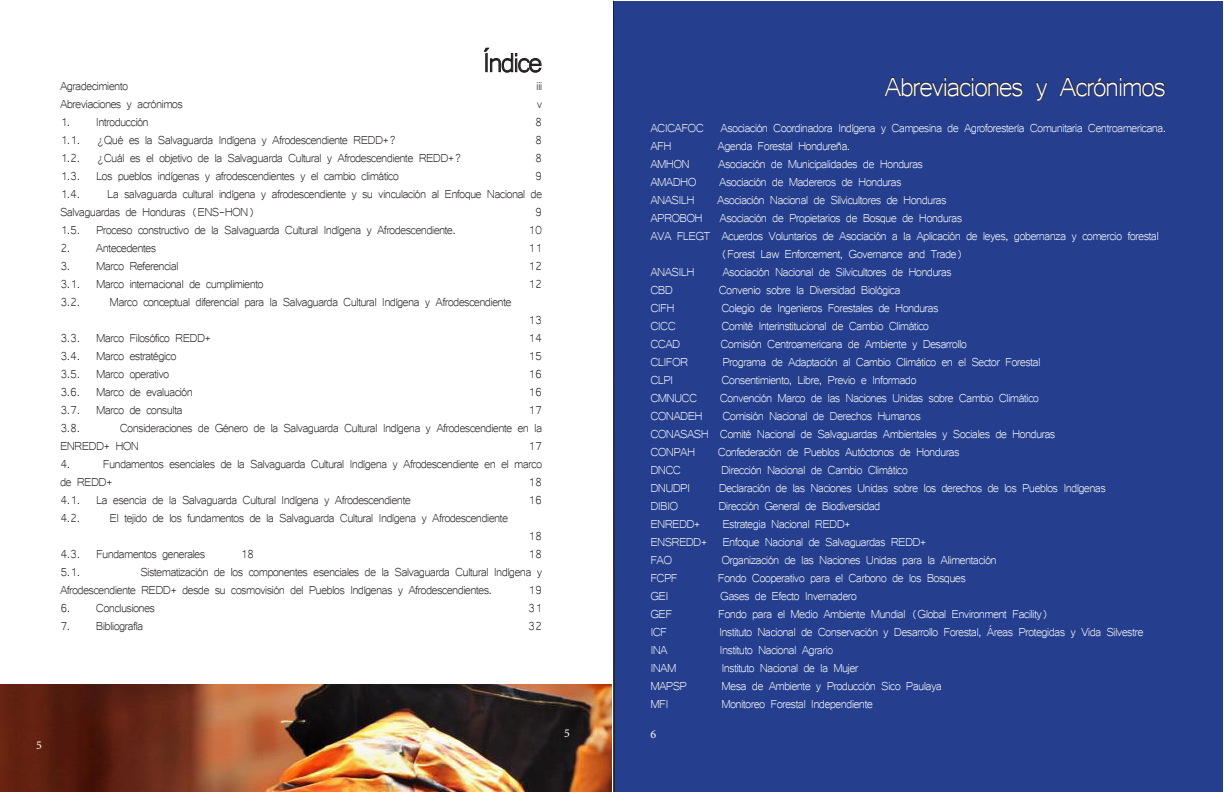
<style>
.page{position:relative;width:1224px;height:792px;background:#fff}
.page>*{position:absolute;margin:0;border:0;box-sizing:border-box;transform-origin:0 0}
.t1{font:34px "Microsoft Yi Baiti";letter-spacing:-.05em;color:#fff}
.t2{font:34px "Microsoft Yi Baiti";letter-spacing:-.05em;color:#231f20}
.t3{font:15px "Microsoft Yi Baiti";letter-spacing:-.05em;color:#fff}
.t4{font:15px/18px "Microsoft Yi Baiti";letter-spacing:-.05em;color:#231f20}
.t5{font:12px "Minion Pro";color:#fff}
</style>
<div class="page">
<div style="left:614px;top:1px;width:609px;height:791px;background:#253f8e"></div>
<svg style="left:613px;top:0;width:2px;height:792px;background:#232e56"></svg>
<svg style="left:484px;top:48px;width:58px;height:25px"></svg>
<svg style="left:884px;top:77px;width:139px;height:20px"></svg>
<svg style="left:1036px;top:82px;width:12px;height:19px"></svg>
<svg style="left:1059px;top:77px;width:107px;height:20px"></svg>
<img style="left:1px;top:684px;width:611px;height:108px">
<p class="t2" style="left:483px;top:43px;width:61px">Índice</p>
<p class="t4" style="left:60px;top:76px;width:70px">Agradecimiento</p>
<p class="t4" style="left:536px;top:76px;width:8px">iii</p>
<p class="t4" style="left:60px;top:94px;width:125px">Abreviaciones y acrónimos</p>
<p class="t4" style="left:537px;top:94px;width:7px">v</p>
<p class="t4" style="left:60px;top:112px;width:90px">1. Introducción</p>
<p class="t4" style="left:535px;top:112px;width:9px">8</p>
<p class="t4" style="left:60px;top:130px;width:339px">1.1. ¿Qué es la Salvaguarda Indígena y Afrodescendiente REDD+?</p>
<p class="t4" style="left:535px;top:130px;width:9px">8</p>
<p class="t4" style="left:60px;top:148px;width:404px">1.2. ¿Cuál es el objetivo de la Salvaguarda Cultural y Afrodescendiente REDD+?</p>
<p class="t4" style="left:535px;top:148px;width:9px">8</p>
<p class="t4" style="left:60px;top:166px;width:341px">1.3. Los pueblos indígenas y afrodescendientes y el cambio climático</p>
<p class="t4" style="left:535px;top:166px;width:9px">9</p>
<p class="t4" style="left:60px;top:184px;width:22px">1.4.</p>
<p class="t4" style="left:60px;top:184px;width:484px;text-indent:47px">La salvaguarda cultural indígena y afrodescendiente y su vinculación al Enfoque Nacional de<br>Salvaguardas de Honduras (ENS-HON)</p>
<p class="t4" style="left:535px;top:202px;width:9px">9</p>
<p class="t4" style="left:60px;top:220px;width:398px">1.5. Proceso constructivo de la Salvaguarda Cultural Indígena y Afrodescendiente.</p>
<p class="t4" style="left:528px;top:220px;width:16px">10</p>
<p class="t4" style="left:60px;top:238px;width:98px">2. Antecedentes</p>
<p class="t4" style="left:528px;top:238px;width:16px">11</p>
<p class="t4" style="left:60px;top:256px;width:120px">3. Marco Referencial</p>
<p class="t4" style="left:528px;top:256px;width:16px">12</p>
<p class="t4" style="left:60px;top:274px;width:205px">3.1. Marco internacional de cumplimiento</p>
<p class="t4" style="left:528px;top:274px;width:16px">12</p>
<p class="t4" style="left:60px;top:292px;width:22px">3.2.</p>
<p class="t4" style="left:110px;top:292px;width:403px">Marco conceptual diferencial para la Salvaguarda Cultural Indígena y Afrodescendiente</p>
<p class="t4" style="left:528px;top:310px;width:16px">13</p>
<p class="t4" style="left:60px;top:328px;width:153px">3.3. Marco Filosófico REDD+</p>
<p class="t4" style="left:528px;top:328px;width:16px">14</p>
<p class="t4" style="left:60px;top:346px;width:118px">3.4. Marco estratégico</p>
<p class="t4" style="left:528px;top:346px;width:16px">15</p>
<p class="t4" style="left:60px;top:364px;width:111px">3.5. Marco operativo</p>
<p class="t4" style="left:528px;top:364px;width:16px">16</p>
<p class="t4" style="left:60px;top:382px;width:135px">3.6. Marco de evaluación</p>
<p class="t4" style="left:528px;top:382px;width:16px">16</p>
<p class="t4" style="left:60px;top:400px;width:124px">3.7. Marco de consulta</p>
<p class="t4" style="left:528px;top:400px;width:16px">17</p>
<p class="t4" style="left:60px;top:418px;width:22px">3.8.</p>
<p class="t4" style="left:60px;top:418px;width:484px;text-indent:60px">Consideraciones de Género de la Salvaguarda Cultural Indígena y Afrodescendiente en la<br>ENREDD+ HON</p>
<p class="t4" style="left:528px;top:436px;width:16px">17</p>
<p class="t4" style="left:60px;top:454px;width:484px">4. Fundamentos esenciales de la Salvaguarda Cultural Indígena y Afrodescendiente en el marco de REDD+</p>
<p class="t4" style="left:528px;top:472px;width:16px">18</p>
<p class="t4" style="left:60px;top:490px;width:352px">4.1. La esencia de la Salvaguarda Cultural Indígena y Afrodescendiente</p>
<p class="t4" style="left:528px;top:490px;width:16px">16</p>
<p class="t4" style="left:60px;top:508px;width:22px">4.2.</p>
<p class="t4" style="left:110px;top:508px;width:400px">El tejido de los fundamentos de la Salvaguarda Cultural Indígena y Afrodescendiente</p>
<p class="t4" style="left:528px;top:526px;width:16px">18</p>
<p class="t4" style="left:60px;top:544px;width:147px">4.3. Fundamentos generales</p>
<p class="t4" style="left:240px;top:544px;width:16px">18</p>
<p class="t4" style="left:528px;top:544px;width:16px">18</p>
<p class="t4" style="left:60px;top:562px;width:22px">5.1.</p>
<p class="t4" style="left:60px;top:562px;width:484px;text-indent:80px">Sistematización de los componentes esenciales de la Salvaguarda Cultural Indígena y<br>Afrodescendiente REDD+ desde su cosmovisión del Pueblos Indígenas y Afrodescendientes.</p>
<p class="t4" style="left:528px;top:580px;width:16px">19</p>
<p class="t4" style="left:60px;top:598px;width:97px">6. Conclusiones</p>
<p class="t4" style="left:528px;top:598px;width:16px">31</p>
<p class="t4" style="left:60px;top:616px;width:85px">7. Bibliografía</p>
<p class="t4" style="left:528px;top:616px;width:16px">32</p>
<p class="t5" style="left:36px;top:737px;width:7px">5</p>
<p class="t1" style="left:884px;top:67px;width:283px">Abreviaciones y Acrónimos</p>
<p class="t3" style="left:650px;top:119px;width:517px">ACICAFOC Asociación Coordinadora Indígena y Campesina de Agroforestería Comunitaria Centroamericana.</p>
<p class="t3" style="left:650px;top:137px;width:23px">AFH</p>
<p class="t3" style="left:718px;top:137px;width:134px">Agenda Forestal Hondureña.</p>
<p class="t3" style="left:650px;top:155px;width:41px">AMHON</p>
<p class="t3" style="left:718px;top:155px;width:206px">Asociación de Municipalidades de Honduras</p>
<p class="t3" style="left:650px;top:173px;width:48px">AMADHO</p>
<p class="t3" style="left:719px;top:173px;width:184px">Asociación de Madereros de Honduras</p>
<p class="t3" style="left:650px;top:191px;width:46px">ANASILH</p>
<p class="t3" style="left:717px;top:191px;width:231px">Asociación Nacional de Silvicultores de Honduras</p>
<p class="t3" style="left:650px;top:209px;width:313px">APROBOH Asociación de Propietarios de Bosque de Honduras</p>
<p class="t3" style="left:650px;top:227px;width:510px">AVA FLEGT Acuerdos Voluntarios de Asociación a la Aplicación de leyes, gobernanza y comercio forestal</p>
<p class="t3" style="left:720px;top:245px;width:245px">(Forest Law Enforcement, Governance and Trade)</p>
<p class="t3" style="left:650px;top:263px;width:46px">ANASILH</p>
<p class="t3" style="left:722px;top:263px;width:231px">Asociación Nacional de Silvicultores de Honduras</p>
<p class="t3" style="left:650px;top:281px;width:24px">CBD</p>
<p class="t3" style="left:719px;top:281px;width:183px">Convenio sobre la Diversidad Biológica</p>
<p class="t3" style="left:650px;top:299px;width:26px">CIFH</p>
<p class="t3" style="left:721px;top:299px;width:219px">Colegio de Ingenieros Forestales de Honduras</p>
<p class="t3" style="left:650px;top:317px;width:27px">CICC</p>
<p class="t3" style="left:721px;top:317px;width:209px">Comité Interinstitucional de Cambio Climático</p>
<p class="t3" style="left:650px;top:335px;width:32px">CCAD</p>
<p class="t3" style="left:720px;top:335px;width:248px">Comisión Centroamericana de Ambiente y Desarrollo</p>
<p class="t3" style="left:650px;top:353px;width:40px">CLIFOR</p>
<p class="t3" style="left:722px;top:353px;width:320px">Programa de Adaptación al Cambio Climático en el Sector Forestal</p>
<p class="t3" style="left:650px;top:371px;width:25px">CLPI</p>
<p class="t3" style="left:721px;top:371px;width:197px">Consentimiento, Libre, Previo e Informado</p>
<p class="t3" style="left:650px;top:389px;width:48px">CMNUCC</p>
<p class="t3" style="left:720px;top:389px;width:321px">Convención Marco de las Naciones Unidas sobre Cambio Climático</p>
<p class="t3" style="left:650px;top:407px;width:54px">CONADEH</p>
<p class="t3" style="left:722px;top:407px;width:200px">Comisión Nacional de Derechos Humanos</p>
<p class="t3" style="left:650px;top:425px;width:407px">CONASASH Comité Nacional de Salvaguardas Ambientales y Sociales de Honduras</p>
<p class="t3" style="left:650px;top:443px;width:46px">CONPAH</p>
<p class="t3" style="left:718px;top:443px;width:243px">Confederación de Pueblos Autóctonos de Honduras</p>
<p class="t3" style="left:650px;top:461px;width:32px">DNCC</p>
<p class="t3" style="left:721px;top:461px;width:188px">Dirección Nacional de Cambio Climático</p>
<p class="t3" style="left:650px;top:479px;width:41px">DNUDPI</p>
<p class="t3" style="left:719px;top:479px;width:389px">Declaración de las Naciones Unidas sobre los derechos de los Pueblos Indígenas</p>
<p class="t3" style="left:650px;top:497px;width:30px">DIBIO</p>
<p class="t3" style="left:718px;top:497px;width:163px">Dirección General de Biodiversidad</p>
<p class="t3" style="left:650px;top:515px;width:52px">ENREDD+</p>
<p class="t3" style="left:722px;top:515px;width:130px">Estrategia Nacional REDD+</p>
<p class="t3" style="left:650px;top:533px;width:278px">ENSREDD+ Enfoque Nacional de Salvaguardas REDD+</p>
<p class="t3" style="left:650px;top:551px;width:23px">FAO</p>
<p class="t3" style="left:721px;top:551px;width:277px">Organización de las Naciones Unidas para la Alimentación</p>
<p class="t3" style="left:650px;top:569px;width:29px">FCPF</p>
<p class="t3" style="left:718px;top:569px;width:250px">Fondo Cooperativo para el Carbono de los Bosques</p>
<p class="t3" style="left:650px;top:587px;width:20px">GEI</p>
<p class="t3" style="left:720px;top:587px;width:138px">Gases de Efecto Invernadero</p>
<p class="t3" style="left:650px;top:605px;width:23px">GEF</p>
<p class="t3" style="left:718px;top:605px;width:332px">Fondo para el Medio Ambiente Mundial (Global Environment Facility)</p>
<p class="t3" style="left:650px;top:623px;width:18px">ICF</p>
<p class="t3" style="left:719px;top:623px;width:426px">Instituto Nacional de Conservación y Desarrollo Forestal, Áreas Protegidas y Vida Silvestre</p>
<p class="t3" style="left:650px;top:641px;width:19px">INA</p>
<p class="t3" style="left:720px;top:641px;width:115px">Instituto Nacional Agrario</p>
<p class="t3" style="left:650px;top:659px;width:28px">INAM</p>
<p class="t3" style="left:721px;top:659px;width:139px">Instituto Nacional de la Mujer</p>
<p class="t3" style="left:650px;top:677px;width:38px">MAPSP</p>
<p class="t3" style="left:722px;top:677px;width:222px">Mesa de Ambiente y Producción Sico Paulaya</p>
<p class="t3" style="left:650px;top:695px;width:20px">MFI</p>
<p class="t3" style="left:721px;top:695px;width:153px">Monitoreo Forestal Independiente</p>
<p class="t5" style="left:564px;top:725px;width:7px">5</p>
<p class="t5" style="left:650px;top:726px;width:7px">6</p>
</div>
